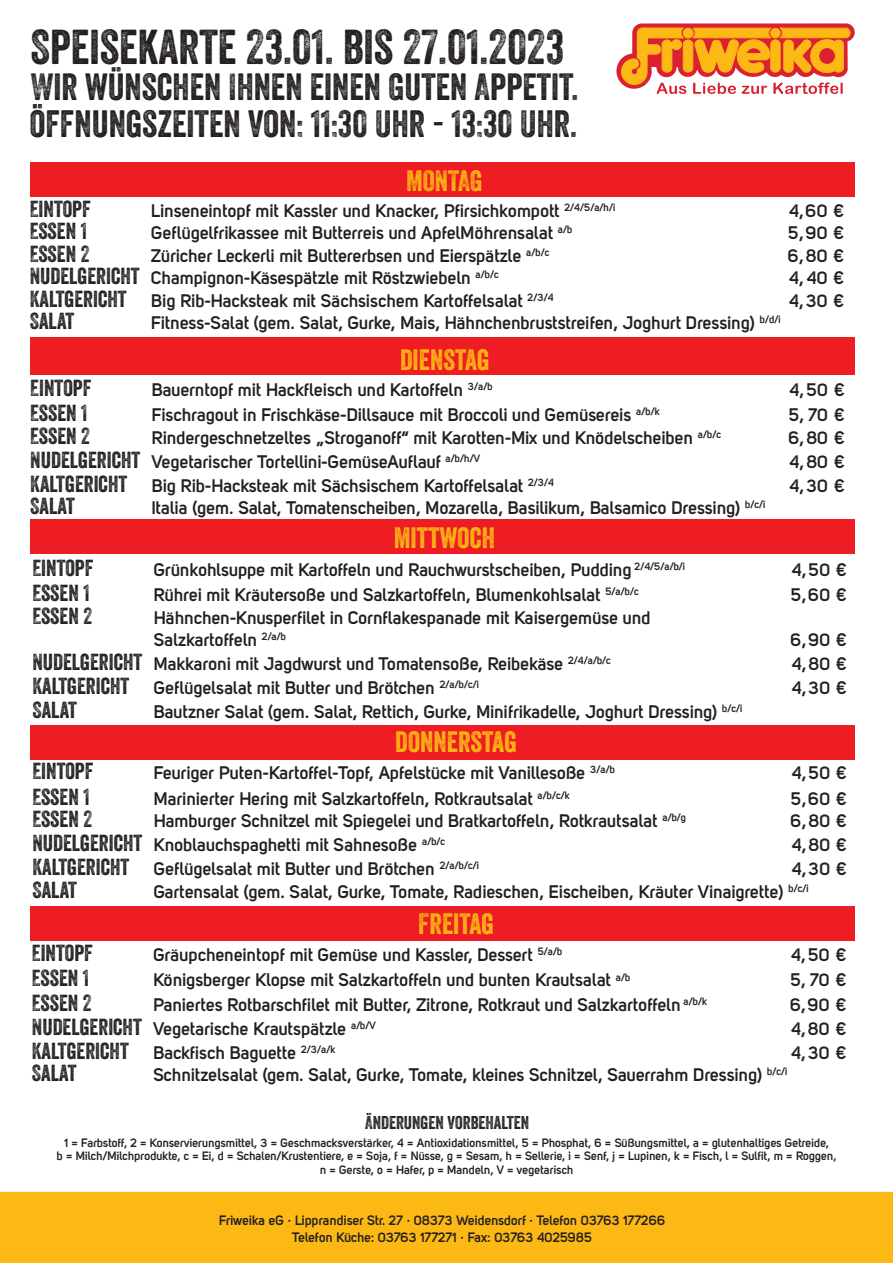
<style>
.page{position:relative;width:893px;height:1263px;background:#fff}
.page>*{position:absolute;margin:0;border:0;box-sizing:border-box;transform-origin:0 0}
.t1{font:47.4px "Veneer Two";color:#231f20}
.t2{font:36.9px "Veneer Two";color:#231f20}
.t3{font:36.75px "Veneer Two";color:#231f20}
.t4{font:28.5px "Veneer Two";color:#fcb814}
.t5{font:22.5px "Veneer Two";color:#231f20}
.t6{font:700 18px/22.5px "Uni Sans Semi";color:#231f20}
.t7{font:18px "Veneer Two";color:#231f20}
.t8{font:700 13.5px/16.5px "Uni Sans Semi";color:#231f20;text-align:center}
.t9{font:700 12px/13.5px "Uni Sans Semi";color:#231f20;text-align:center}
.s1{font-family:"Veneer Two";font-weight:400;font-size:22.5px}
</style>
<div class="page">
<div style="left:0;top:1192px;width:893px;height:71px;background:#fcb814"></div>
<div style="left:30px;top:907px;width:825px;height:34px;background:#ee1d23"></div>
<div style="left:30px;top:520px;width:825px;height:34px;background:#ee1d23"></div>
<div style="left:30px;top:337px;width:825px;height:38px;background:#ee1d23"></div>
<div style="left:30px;top:163px;width:825px;height:34px;background:#ee1d23"></div>
<svg style="left:616px;top:23px;width:239px;height:71px"></svg>
<div style="left:30px;top:725px;width:825px;height:34px;background:#ee1d23"></div>
<h1 class="t1" style="left:30px;top:18px;width:535px">SPEISEKARTE 23.01. BIS 27.01.2023</h1>
<h3 class="t3" style="left:31px;top:64px;width:549px">WIR WÜNSCHEN IHNEN EINEN GUTEN APPETIT.</h3>
<h2 class="t2" style="left:30px;top:101px;width:549px">ÖFFNUNGSZEITEN VON: 11:30 UHR - 13:30 UHR.</h2>
<h3 class="t4" style="left:406px;top:164px;width:78px">MONTAG</h3>
<p class="t5" style="left:30px;top:195px;width:63px">EINTOPF</p>
<p class="t6" style="left:151px;top:199px;width:466px">Linseneintopf mit Kassler und Knacker, Pfirsichkompott <sup>2/4/5/a/h/i</sup></p>
<p class="t6" style="left:789px;top:199px;width:57px">4,60 €</p>
<p class="t5" style="left:30px;top:217px;width:59px">ESSEN 1</p>
<p class="t6" style="left:151px;top:221px;width:423px">Geflügelfrikassee mit Butterreis und ApfelMöhrensalat <sup>a/b</sup></p>
<p class="t6" style="left:788px;top:221px;width:58px">5,90 €</p>
<p class="t5" style="left:30px;top:240px;width:61px">ESSEN 2</p>
<p class="t6" style="left:151px;top:244px;width:400px">Züricher Leckerli mit Buttererbsen und Eierspätzle <sup>a/b/c</sup></p>
<p class="t6" style="left:788px;top:244px;width:58px">6,80 €</p>
<p class="t6" style="left:30px;top:266px;width:471px"><span class="s1">NUDELGERICHT</span> Champignon-Käsespätzle mit Röstzwiebeln <sup>a/b/c</sup></p>
<p class="t6" style="left:789px;top:266px;width:57px">4,40 €</p>
<p class="t6" style="left:30px;top:289px;width:525px"><span class="s1">KALTGERICHT</span> Big Rib-Hacksteak mit Sächsischem Kartoffelsalat <sup>2/3/4</sup></p>
<p class="t6" style="left:789px;top:289px;width:57px">4,30 €</p>
<p class="t5" style="left:30px;top:307px;width:46px">SALAT</p>
<p class="t6" style="left:151px;top:311px;width:631px">Fitness-Salat (gem. Salat, Gurke, Mais, Hähnchenbruststreifen, Joghurt Dressing) <sup>b/d/i</sup></p>
<h3 class="t4" style="left:400px;top:343px;width:91px">DIENSTAG</h3>
<p class="t5" style="left:30px;top:374px;width:63px">EINTOPF</p>
<p class="t6" style="left:152px;top:378px;width:342px">Bauerntopf mit Hackfleisch und Kartoffeln <sup>3/a/b</sup></p>
<p class="t6" style="left:790px;top:378px;width:57px">4,50 €</p>
<p class="t5" style="left:30px;top:399px;width:59px">ESSEN 1</p>
<p class="t6" style="left:152px;top:403px;width:509px">Fischragout in Frischkäse-Dillsauce mit Broccoli und Gemüsereis <sup>a/b/k</sup></p>
<p class="t6" style="left:789px;top:403px;width:58px">5, 70 €</p>
<p class="t5" style="left:30px;top:422px;width:61px">ESSEN 2</p>
<p class="t6" style="left:152px;top:426px;width:571px">Rindergeschnetzeltes „Stroganoff“ mit Karotten-Mix und Knödelscheiben <sup>a/b/c</sup></p>
<p class="t6" style="left:788px;top:426px;width:58px">6,80 €</p>
<p class="t6" style="left:30px;top:450px;width:451px"><span class="s1">NUDELGERICHT</span> Vegetarischer Tortellini-GemüseAuflauf <sup>a/b/h/V</sup></p>
<p class="t6" style="left:790px;top:450px;width:57px">4,80 €</p>
<p class="t6" style="left:30px;top:474px;width:525px"><span class="s1">KALTGERICHT</span> Big Rib-Hacksteak mit Sächsischem Kartoffelsalat <sup>2/3/4</sup></p>
<p class="t6" style="left:790px;top:474px;width:57px">4,30 €</p>
<p class="t5" style="left:30px;top:492px;width:46px">SALAT</p>
<p class="t6" style="left:152px;top:496px;width:615px">Italia (gem. Salat, Tomatenscheiben, Mozarella, Basilikum, Balsamico Dressing) <sup>b/c/i</sup></p>
<h3 class="t4" style="left:394px;top:521px;width:103px">MITTWOCH</h3>
<p class="t5" style="left:32px;top:554px;width:63px">EINTOPF</p>
<p class="t6" style="left:154px;top:558px;width:533px">Grünkohlsuppe mit Kartoffeln und Rauchwurstscheiben, Pudding <sup>2/4/5/a/b/i</sup></p>
<p class="t6" style="left:792px;top:558px;width:57px">4,50 €</p>
<p class="t5" style="left:32px;top:579px;width:59px">ESSEN 1</p>
<p class="t6" style="left:154px;top:583px;width:486px">Rührei mit Kräutersoße und Salzkartoffeln, Blumenkohlsalat <sup>5/a/b/c</sup></p>
<p class="t6" style="left:791px;top:583px;width:58px">5,60 €</p>
<p class="t5" style="left:32px;top:602px;width:61px">ESSEN 2</p>
<p class="t6" style="left:154px;top:606px;width:498px">Hähnchen-Knusperfilet in Cornflakespanade mit Kaisergemüse und<br>Salzkartoffeln <sup>2/a/b</sup></p>
<p class="t6" style="left:791px;top:628px;width:58px">6,90 €</p>
<p class="t6" style="left:32px;top:652px;width:580px"><span class="s1">NUDELGERICHT</span> Makkaroni mit Jagdwurst und Tomatensoße, Reibekäse <sup>2/4/a/b/c</sup></p>
<p class="t6" style="left:792px;top:652px;width:57px">4,80 €</p>
<p class="t6" style="left:32px;top:676px;width:448px"><span class="s1">KALTGERICHT</span> Geflügelsalat mit Butter und Brötchen <sup>2/a/b/c/i</sup></p>
<p class="t6" style="left:792px;top:676px;width:57px">4,30 €</p>
<p class="t5" style="left:32px;top:696px;width:46px">SALAT</p>
<p class="t6" style="left:154px;top:700px;width:590px">Bautzner Salat (gem. Salat, Rettich, Gurke, Minifrikadelle, Joghurt Dressing) <sup>b/c/i</sup></p>
<h3 class="t4" style="left:395px;top:725px;width:123px">DONNERSTAG</h3>
<p class="t5" style="left:32px;top:758px;width:63px">EINTOPF</p>
<p class="t6" style="left:154px;top:762px;width:463px">Feuriger Puten-Kartoffel-Topf, Apfelstücke mit Vanillesoße <sup>3/a/b</sup></p>
<p class="t6" style="left:792px;top:762px;width:57px">4,50 €</p>
<p class="t5" style="left:32px;top:783px;width:59px">ESSEN 1</p>
<p class="t6" style="left:154px;top:787px;width:417px">Marinierter Hering mit Salzkartoffeln, Rotkrautsalat <sup>a/b/c/k</sup></p>
<p class="t6" style="left:791px;top:787px;width:58px">5,60 €</p>
<p class="t5" style="left:32px;top:806px;width:61px">ESSEN 2</p>
<p class="t6" style="left:154px;top:810px;width:534px">Hamburger Schnitzel mit Spiegelei und Bratkartoffeln, Rotkrautsalat <sup>a/b/g</sup></p>
<p class="t6" style="left:791px;top:810px;width:58px">6,80 €</p>
<p class="t6" style="left:32px;top:834px;width:414px"><span class="s1">NUDELGERICHT</span> Knoblauchspaghetti mit Sahnesoße <sup>a/b/c</sup></p>
<p class="t6" style="left:792px;top:834px;width:57px">4,80 €</p>
<p class="t6" style="left:32px;top:858px;width:448px"><span class="s1">KALTGERICHT</span> Geflügelsalat mit Butter und Brötchen <sup>2/a/b/c/i</sup></p>
<p class="t6" style="left:792px;top:858px;width:57px">4,30 €</p>
<p class="t5" style="left:32px;top:876px;width:46px">SALAT</p>
<p class="t6" style="left:154px;top:880px;width:656px">Gartensalat (gem. Salat, Gurke, Tomate, Radieschen, Eischeiben, Kräuter Vinaigrette) <sup>b/c/i</sup></p>
<h3 class="t4" style="left:418px;top:906px;width:77px">FREITAG</h3>
<p class="t5" style="left:32px;top:939px;width:63px">EINTOPF</p>
<p class="t6" style="left:153px;top:943px;width:411px">Gräupcheneintopf mit Gemüse und Kassler, Dessert <sup>5/a/b</sup></p>
<p class="t6" style="left:791px;top:943px;width:57px">4,50 €</p>
<p class="t5" style="left:32px;top:965px;width:59px">ESSEN 1</p>
<p class="t6" style="left:153px;top:969px;width:478px">Königsberger Klopse mit Salzkartoffeln und bunten Krautsalat <sup>a/b</sup></p>
<p class="t6" style="left:790px;top:969px;width:58px">5, 70 €</p>
<p class="t5" style="left:32px;top:989px;width:61px">ESSEN 2</p>
<p class="t6" style="left:153px;top:993px;width:555px">Paniertes Rotbarschfilet mit Butter, Zitrone, Rotkraut und Salzkartoffeln <sup>a/b/k</sup></p>
<p class="t6" style="left:790px;top:993px;width:58px">6,90 €</p>
<p class="t6" style="left:32px;top:1017px;width:346px"><span class="s1">NUDELGERICHT</span> Vegetarische Krautspätzle <sup>a/b/V</sup></p>
<p class="t6" style="left:791px;top:1017px;width:57px">4,80 €</p>
<p class="t6" style="left:32px;top:1041px;width:305px"><span class="s1">KALTGERICHT</span> Backfisch Baguette <sup>2/3/a/k</sup></p>
<p class="t6" style="left:791px;top:1041px;width:57px">4,30 €</p>
<p class="t5" style="left:32px;top:1059px;width:46px">SALAT</p>
<p class="t6" style="left:153px;top:1063px;width:635px">Schnitzelsalat (gem. Salat, Gurke, Tomate, kleines Schnitzel, Sauerrahm Dressing) <sup>b/c/i</sup></p>
<p class="t7" style="left:365px;top:1111px;width:166px">ÄNDERUNGEN VORBEHALTEN</p>
<p class="t9" style="left:57px;top:1135px;width:781px">1 = Farbstoff, 2 = Konservierungsmittel, 3 = Geschmacksverstärker, 4 = Antioxidationsmittel, 5 = Phosphat, 6 = Süßungsmittel, a = glutenhaltiges Getreide,<br>b = Milch/Milchprodukte, c = Ei, d = Schalen/Krustentiere, e = Soja, f = Nüsse, g = Sesam, h = Sellerie, i = Senf, j = Lupinen, k = Fisch, l = Sulfit, m = Roggen, n = Gerste, o = Hafer, p = Mandeln, V = vegetarisch</p>
<p class="t8" style="left:219px;top:1212px;width:448px">Friweika eG · Lipprandiser Str. 27 · 08373 Weidensdorf · Telefon 03763 177266<br>Telefon Küche: 03763 177271 · Fax: 03763 4025985</p>
</div>
